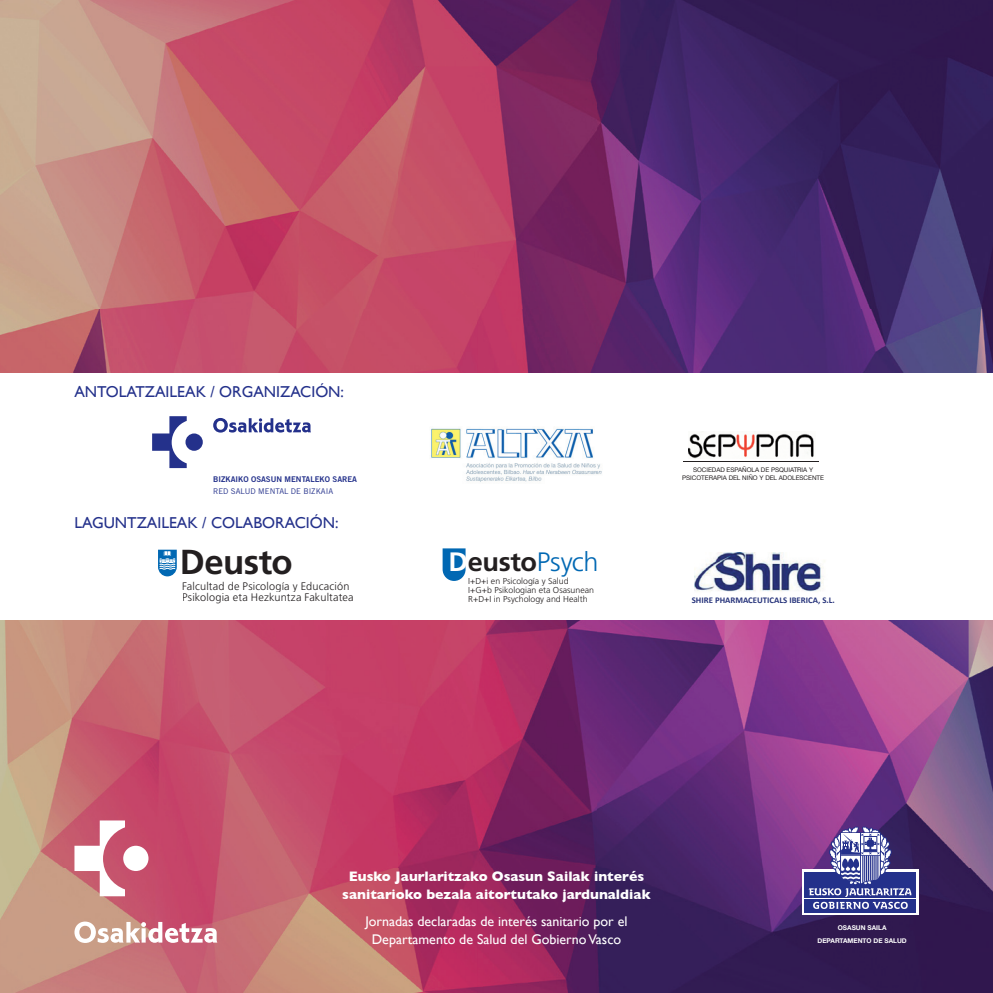
<style>
.page{position:relative;width:993px;height:993px;background:#fff}
.page>*{position:absolute;margin:0;border:0;box-sizing:border-box;transform-origin:0 0}
.t1{font:700 34.65px "Frutiger";letter-spacing:-.015em;color:#231f20}
.t2{font:700 26.6px "Frutiger";letter-spacing:-.015em;color:#231f20}
.t3{font:15.75px "Gill Sans";color:#24318b}
.t4{font:700 14px/17.5px "Gill Sans";color:#fff;text-align:center}
.t5{font:14px/17.5px "Gill Sans";color:#fff;text-align:center}
.t6{font:300 11.03px/11px "Frutiger";letter-spacing:.015em;color:#231f20}
.t7{font:700 8.75px "Calibri";color:#27347b}
.t8{font:300 8.58px/9.1px "Frutiger";color:#231f20}
.t9{font:7.88px "Trade Gothic Bold Two";color:#24318b}
.t10{font:7.88px "Trade Gothic";color:#24318b}
.t11{font:700 6.48px/12.4px "Helvetica Neue";color:#fff;text-align:center}
.t12{font:6.3px/7.5px "Helvetica Neue";color:#231f20;text-align:center}
.s1{color:#fff}
.s2{font-weight:300;color:#0168b3}
</style>
<div class="page">
<img style="left:0;top:0;width:992px;height:373px">
<img style="left:0;top:620px;width:992px;height:372px">
<svg style="left:74px;top:820px;width:51px;height:76px"></svg>
<div style="left:123px;top:845px;width:25px;height:25px;background:#fff;border-radius:50%"></div>
<svg style="left:74px;top:921px;width:143px;height:21px"></svg>
<svg style="left:801px;top:869px;width:117px;height:45px"></svg>
<div style="left:804px;top:871px;width:111px;height:40px;background:#24318b"></div>
<hr style="left:804px;top:897px;width:112px;height:1px;background:#fff">
<svg style="left:808px;top:825px;width:103px;height:84px"></svg>
<svg style="left:152px;top:416px;width:35px;height:52px"></svg>
<div style="left:185px;top:433px;width:18px;height:17px;background:#24318b;border-radius:50%"></div>
<svg style="left:213px;top:418px;width:98px;height:14px"></svg>
<img style="left:431px;top:428px;width:171px;height:54px">
<img style="left:688px;top:431px;width:126px;height:27px">
<hr style="left:683px;top:461px;width:135px;height:1px;background:#231f20">
<svg style="left:442px;top:548px;width:23px;height:32px"></svg>
<svg style="left:158px;top:549px;width:19px;height:27px"></svg>
<img style="left:694px;top:552px;width:130px;height:40px">
<p class="t3" style="left:74px;top:382px;width:271px">ANTOLATZAILEAK / ORGANIZACIÓN:</p>
<p class="t9" style="left:213px;top:474px;width:145px">BIZKAIKO OSASUN MENTALEKO SAREA</p>
<p class="t10" style="left:213px;top:486px;width:121px">RED SALUD MENTAL DE BIZKAIA</p>
<p class="t3" style="left:74px;top:513px;width:265px">LAGUNTZAILEAK / COLABORACIÓN:</p>
<h1 class="t1" style="left:180px;top:541px;width:114px">Deusto</h1>
<p class="t6" style="left:182px;top:580px;width:173px">Falcultad de Psicología y Educación<br>Psikologia eta Hezkuntza Fakultatea</p>
<h2 class="t2" style="left:448px;top:546px;width:151px"><span class="s1">D</span>eusto<span class="s2">Psych</span></h2>
<p class="t8" style="left:468px;top:576px;width:127px">I+D+i en Psicología y Salud<br>I+G+b Psikologian eta Osasunean<br>R+D+I in Psychology and Health</p>
<p class="t12" style="left:681px;top:465px;width:143px">SOCIEDAD ESPAÑOLA DE PSQUIATRIA Y<br>PSICOTERAPIA DEL NIÑO Y DEL ADOLESCENTE</p>
<p class="t7" style="left:691px;top:594px;width:144px">SHIRE PHARMACEUTICALS IBERICA, S.L.</p>
<p class="t4" style="left:342px;top:867px;width:310px">Eusko Jaurlaritzako Osasun Sailak interés sanitarioko bezala aitortutako jardunaldiak</p>
<p class="t5" style="left:365px;top:912px;width:263px">Jornadas declaradas de interés sanitario por el<br>Departamento de Salud del Gobierno Vasco</p>
<p class="t11" style="left:817px;top:921px;width:91px">OSASUN SAILA<br>DEPARTAMENTO DE SALUD</p>
</div>
